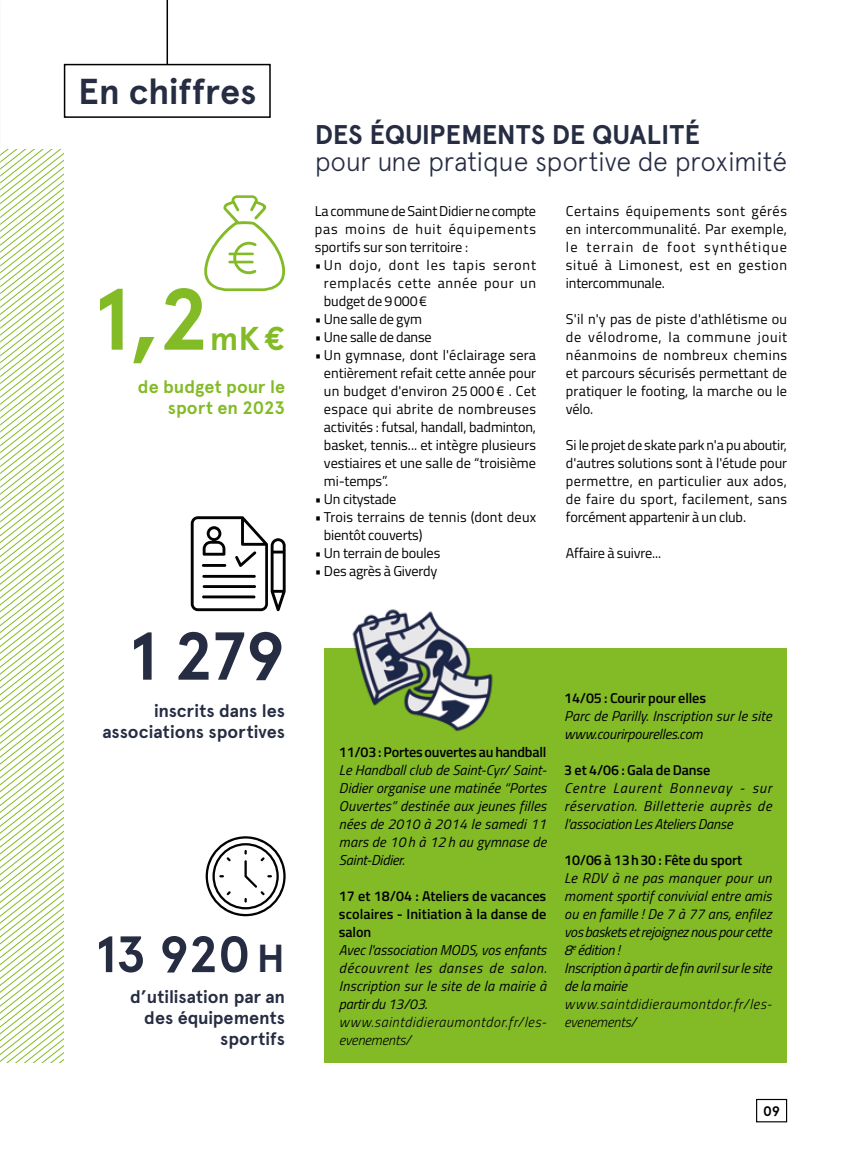
<style>
.page{position:relative;width:851px;height:1149px;background:#fff}
.page>*{position:absolute;margin:0;border:0;box-sizing:border-box;transform-origin:0 0}
.t1{font:700 87px "Apercu Pro";color:#83bb26}
.t2{font:700 67.5px "Apercu Pro";color:#262d43}
.t3{font:700 51px "Apercu Pro";color:#262d43}
.t4{font:700 36px "Apercu Pro";color:#262d43}
.t5{font:700 33px "Apercu Pro";color:#83bb26}
.t6{font:27px "Apercu Light Pro";letter-spacing:-.02em;color:#262d43}
.t7{font:700 27px "Apercu Pro";color:#262d43}
.t8{font:700 18px/21px "Apercu Pro";color:#262d43;text-align:right}
.t9{font:700 18px/21px "Apercu Pro";color:#83bb26;text-align:right}
.t10{font:14.25px/18px "Titillium Web";color:#000;text-align:justify}
.t11{font:italic 14.25px/18px "Titillium Web";letter-spacing:.005em;color:#000;text-align:justify}
.t12{font:600 14.25px/18px "Titillium Web";letter-spacing:-.01em;color:#000;text-align:justify}
.t13{font:italic 300 14.25px/18px "Titillium Web";letter-spacing:.04em;color:#000}
.t14{font:700 13.8px "Apercu Pro";color:#000}
.s1{font-size:39px}
</style>
<div class="page">
<div style="left:756px;top:1098px;width:31px;height:23px;border:1px solid #000"></div>
<svg style="left:0;top:149px;width:64px;height:913px"></svg>
<img style="left:0;top:0;width:1px;height:526px">
<hr style="left:166px;top:0;width:2px;height:91px;background:#000">
<div style="left:65px;top:65px;width:205px;height:52px;background:#fff"></div>
<div style="left:64px;top:64px;width:207px;height:54px;border:2px solid #000"></div>
<div style="left:325px;top:648px;width:462px;height:414px;background:#83bb26"></div>
<img style="left:352px;top:609px;width:141px;height:123px">
<svg style="left:204px;top:195px;width:82px;height:96px"></svg>
<svg style="left:205px;top:836px;width:80px;height:80px"></svg>
<svg style="left:191px;top:516px;width:94px;height:95px"></svg>
<h3 class="t4" style="left:78px;top:64px;width:180px">En chiffres</h3>
<h1 class="t1" style="left:94px;top:253px;width:117px">1,2</h1>
<h3 class="t5" style="left:210px;top:313px;width:77px">mK€</h3>
<p class="t9" style="left:138px;top:376px;width:149px">de budget pour le sport en 2023</p>
<h2 class="t2" style="left:129px;top:605px;width:157px">1 279</h2>
<p class="t8" style="left:102px;top:699px;width:184px">inscrits dans les associations sportives</p>
<h3 class="t3" style="left:95px;top:915px;width:191px">13 920 <span class="s1">H</span></h3>
<p class="t8" style="left:130px;top:985px;width:156px">d’utilisation par an des équipements sportifs</p>
<h3 class="t7" style="left:315px;top:114px;width:386px">DES ÉQUIPEMENTS DE QUALITÉ</h3>
<h3 class="t6" style="left:315px;top:141px;width:473px">pour une pratique sportive de proximité</h3>
<p class="t10" style="left:315px;top:201px;width:223px">La commune de Saint Didier ne compte pas moins de huit équipements sportifs sur son territoire :</p>
<p class="t10" style="left:324px;top:255px;width:214px;text-indent:-9px">• Un dojo, dont les tapis seront remplacés cette année pour un budget de 9000€</p>
<p class="t10" style="left:315px;top:309px;width:109px">• Une salle de gym</p>
<p class="t10" style="left:315px;top:327px;width:118px">• Une salle de danse</p>
<p class="t10" style="left:324px;top:345px;width:214px;text-indent:-9px">• Un gymnase, dont l'éclairage sera entièrement refait cette année pour un budget d'environ 25 000 € . Cet espace qui abrite de nombreuses activités : futsal, handall, badminton, basket, tennis... et intègre plusieurs vestiaires et une salle de “troisième mi-temps”.</p>
<p class="t10" style="left:315px;top:489px;width:83px">• Un citystade</p>
<p class="t10" style="left:324px;top:507px;width:214px;text-indent:-9px">• Trois terrains de tennis (dont deux bientôt couverts)</p>
<p class="t10" style="left:315px;top:543px;width:127px">• Un terrain de boules</p>
<p class="t10" style="left:315px;top:561px;width:124px">• Des agrès à Giverdy</p>
<p class="t10" style="left:566px;top:201px;width:223px">Certains équipements sont gérés en intercommunalité. Par exemple, le terrain de foot synthétique situé à Limonest, est en gestion intercommunale.</p>
<p class="t10" style="left:566px;top:309px;width:223px">S'il n'y pas de piste d'athlétisme ou de vélodrome, la commune jouit néanmoins de nombreux chemins et parcours sécurisés permettant de pratiquer le footing, la marche ou le vélo.</p>
<p class="t10" style="left:566px;top:435px;width:223px">Si le projet de skate park n'a pu aboutir, d'autres solutions sont à l'étude pour permettre, en particulier aux ados, de faire du sport, facilement, sans forcément appartenir à un club.</p>
<p class="t10" style="left:566px;top:543px;width:97px">Affaire à suivre...</p>
<p class="t12" style="left:339px;top:741px;width:209px">11/03 : Portes ouvertes au handball</p>
<p class="t11" style="left:339px;top:759px;width:209px">Le Handball club de Saint-Cyr/ Saint-Didier organise une matinée “Portes Ouvertes” destinée aux jeunes filles nées de 2010 à 2014 le samedi 11 mars de 10 h à 12 h au gymnase de Saint-Didier.</p>
<p class="t12" style="left:339px;top:885px;width:209px">17 et 18/04 : Ateliers de vacances scolaires - Initiation à la danse de salon</p>
<p class="t11" style="left:339px;top:939px;width:209px">Avec l'association MODS, vos enfants découvrent les danses de salon.<br>Inscription sur le site de la mairie à partir du 13/03.</p>
<p class="t13" style="left:339px;top:1011px;width:209px">www.saintdidieraumontdor.fr/les&shy;evenements/</p>
<p class="t12" style="left:564px;top:687px;width:143px">14/05 : Courir pour elles</p>
<p class="t11" style="left:564px;top:705px;width:209px">Parc de Parilly. Inscription sur le site www.courirpourelles.com</p>
<p class="t12" style="left:564px;top:759px;width:147px">3 et 4/06 : Gala de Danse</p>
<p class="t11" style="left:564px;top:777px;width:209px">Centre Laurent Bonnevay - sur réservation. Billetterie auprès de l'association Les Ateliers Danse</p>
<p class="t12" style="left:564px;top:849px;width:179px">10/06 à 13h30 : Fête du sport</p>
<p class="t11" style="left:564px;top:867px;width:209px;text-align:left">Le RDV à ne pas manquer pour un moment sportif convivial entre amis ou en famille ! De 7 à 77 ans, enfilez vos baskets et rejoignez nous pour cette<br>8<sup>e</sup> édition !<br>Inscription à partir de fin avril sur le site de la mairie</p>
<p class="t13" style="left:564px;top:993px;width:209px">www.saintdidieraumontdor.fr/les&shy;evenements/</p>
<p class="t14" style="left:763px;top:1099px;width:18px">09</p>
</div>
